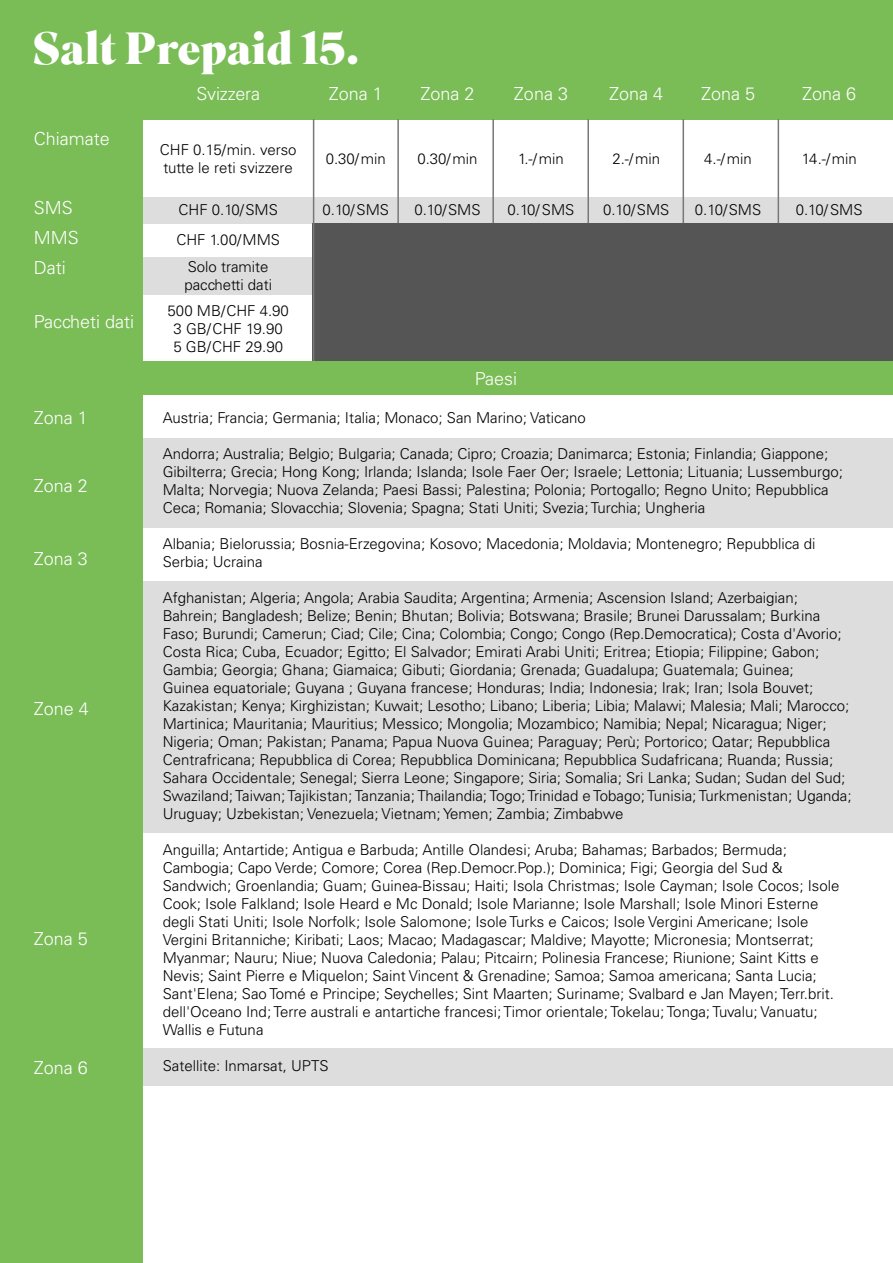
<style>
.page{position:relative;width:893px;height:1263px;background:#fff}
.page>*{position:absolute;margin:0;border:0;box-sizing:border-box;transform-origin:0 0}
.t1{font:900 45px "Superior Title";color:#fff}
.t2{font:300 18px/30px "Univers LT Std";color:#fff}
.t3{font:300 15px/18px "Univers LT Std";color:#000}
</style>
<div class="page">
<div style="left:1px;top:438px;width:892px;height:89px;background:#ddddde"></div>
<div style="left:1px;top:581px;width:892px;height:252px;background:#ddddde"></div>
<div style="left:1px;top:1049px;width:892px;height:37px;background:#ddddde"></div>
<div style="left:0;top:0;width:893px;height:119px;background:#7abc56"></div>
<div style="left:8px;top:197px;width:885px;height:26px;background:#ddddde"></div>
<div style="left:8px;top:257px;width:305px;height:38px;background:#ddddde"></div>
<div style="left:0;top:106px;width:143px;height:1157px;background:#7abc56"></div>
<div style="left:313px;top:223px;width:580px;height:155px;background:#555"></div>
<hr style="left:313px;top:119px;width:1px;height:257px;background:#777878">
<hr style="left:397px;top:119px;width:2px;height:104px;background:#777878">
<hr style="left:492px;top:119px;width:2px;height:104px;background:#777878">
<hr style="left:587px;top:119px;width:2px;height:104px;background:#777878">
<hr style="left:682px;top:119px;width:2px;height:104px;background:#777878">
<hr style="left:778px;top:119px;width:1px;height:104px;background:#777878">
<div style="left:0;top:362px;width:893px;height:33px;background:#7abc56"></div>
<h1 class="t1" style="left:33px;top:20px;width:329px">Salt Prepaid 15.</h1>
<p class="t2" style="left:196px;top:78px;width:65px">Svizzera</p>
<p class="t2" style="left:329px;top:78px;width:56px">Zona 1</p>
<p class="t2" style="left:34px;top:124px;width:78px">Chiamate</p>
<p class="t2" style="left:34px;top:193px;width:46px">SMS<br>MMS<br>Dati</p>
<p class="t2" style="left:34px;top:307px;width:102px">Paccheti dati</p>
<p class="t3" style="left:160px;top:141px;width:138px">CHF 0.15/min. verso tutte le reti svizzere</p>
<p class="t3" style="left:176px;top:195px;width:105px;line-height:30px">CHF 0.10/SMS<br>CHF 1.00/MMS</p>
<p class="t3" style="left:184px;top:258px;width:89px">Solo tramite pacchetti dati</p>
<p class="t3" style="left:167px;top:302px;width:123px;text-align:center">500 MB/CHF 4.90<br>3 GB/CHF 19.90<br>5 GB/CHF 29.90</p>
<p class="t3" style="left:326px;top:150px;width:62px">0.30/min</p>
<p class="t3" style="left:323px;top:201px;width:68px">0.10/SMS</p>
<p class="t2" style="left:420px;top:78px;width:56px">Zona 2</p>
<p class="t3" style="left:417px;top:150px;width:62px">0.30/min</p>
<p class="t3" style="left:414px;top:201px;width:68px">0.10/SMS</p>
<p class="t2" style="left:514px;top:78px;width:56px">Zona 3</p>
<p class="t3" style="left:518px;top:150px;width:47px">1.-/min</p>
<p class="t3" style="left:508px;top:201px;width:68px">0.10/ SMS</p>
<p class="t2" style="left:475px;top:364px;width:44px">Paesi</p>
<p class="t2" style="left:609px;top:78px;width:56px">Zona 4</p>
<p class="t3" style="left:612px;top:150px;width:49px">2.-/min</p>
<p class="t3" style="left:603px;top:201px;width:68px">0.10/SMS</p>
<p class="t2" style="left:701px;top:78px;width:56px">Zona 5</p>
<p class="t3" style="left:704px;top:150px;width:49px">4.-/min</p>
<p class="t3" style="left:695px;top:201px;width:68px">0.10/SMS</p>
<p class="t2" style="left:802px;top:78px;width:56px">Zona 6</p>
<p class="t3" style="left:802px;top:150px;width:56px">14.-/min</p>
<p class="t3" style="left:796px;top:201px;width:68px">0.10/ SMS</p>
<p class="t2" style="left:34px;top:403px;width:56px">Zona 1</p>
<p class="t2" style="left:34px;top:470px;width:56px">Zona 2</p>
<p class="t2" style="left:34px;top:544px;width:56px">Zona 3</p>
<p class="t2" style="left:34px;top:694px;width:57px">Zone 4</p>
<p class="t2" style="left:34px;top:923px;width:56px">Zona 5</p>
<p class="t2" style="left:34px;top:1052px;width:56px">Zona 6</p>
<p class="t3" style="left:163px;top:408px;width:425px">Austria; Francia; Germania; Italia; Monaco; San Marino; Vaticano</p>
<p class="t3" style="left:163px;top:444px;width:682px">Andorra; Australia; Belgio; Bulgaria; Canada; Cipro; Croazia; Danimarca; Estonia; Finlandia; Giappone; Gibilterra; Grecia; Hong Kong; Irlanda; Islanda; Isole Faer Oer; Israele; Lettonia; Lituania; Lussemburgo; Malta; Norvegia; Nuova Zelanda; Paesi Bassi; Palestina; Polonia; Portogallo; Regno Unito; Repubblica Ceca; Romania; Slovacchia; Slovenia; Spagna; Stati Uniti; Svezia; Turchia; Ungheria</p>
<p class="t3" style="left:163px;top:534px;width:654px">Albania; Bielorussia; Bosnia-Erzegovina; Kosovo; Macedonia; Moldavia; Montenegro; Repubblica di<br>Serbia; Ucraina</p>
<p class="t3" style="left:163px;top:588px;width:690px">Afghanistan; Algeria; Angola; Arabia Saudita; Argentina; Armenia; Ascension Island; Azerbaigian; Bahrein; Bangladesh; Belize; Benin; Bhutan; Bolivia; Botswana; Brasile; Brunei Darussalam; Burkina Faso; Burundi; Camerun; Ciad; Cile; Cina; Colombia; Congo; Congo (Rep.Democratica); Costa d'Avorio; Costa Rica; Cuba, Ecuador; Egitto; El Salvador; Emirati Arabi Uniti; Eritrea; Etiopia; Filippine; Gabon; Gambia; Georgia; Ghana; Giamaica; Gibuti; Giordania; Grenada; Guadalupa; Guatemala; Guinea;<br>Guinea equatoriale; Guyana ; Guyana francese; Honduras; India; Indonesia; Irak; Iran; Isola Bouvet; Kazakistan; Kenya; Kirghizistan; Kuwait; Lesotho; Libano; Liberia; Libia; Malawi; Malesia; Mali; Marocco; Martinica; Mauritania; Mauritius; Messico; Mongolia; Mozambico; Namibia; Nepal; Nicaragua; Niger; Nigeria; Oman; Pakistan; Panama; Papua Nuova Guinea; Paraguay; Perù; Portorico; Qatar; Repubblica Centrafricana; Repubblica di Corea; Repubblica Dominicana; Repubblica Sudafricana; Ruanda; Russia; Sahara Occidentale; Senegal; Sierra Leone; Singapore; Siria; Somalia; Sri Lanka; Sudan; Sudan del Sud; Swaziland; Taiwan; Tajikistan; Tanzania; Thailandia; Togo; Trinidad e Tobago; Tunisia; Turkmenistan; Uganda; Uruguay; Uzbekistan; Venezuela; Vietnam; Yemen; Zambia; Zimbabwe</p>
<p class="t3" style="left:163px;top:840px;width:678px">Anguilla; Antartide; Antigua e Barbuda; Antille Olandesi; Aruba; Bahamas; Barbados; Bermuda; Cambogia; Capo Verde; Comore; Corea (Rep.Democr.Pop.); Dominica; Figi; Georgia del Sud &amp; Sandwich; Groenlandia; Guam; Guinea-Bissau; Haiti; Isola Christmas; Isole Cayman; Isole Cocos; Isole Cook; Isole Falkland; Isole Heard e Mc Donald; Isole Marianne; Isole Marshall; Isole Minori Esterne degli Stati Uniti; Isole Norfolk; Isole Salomone; Isole Turks e Caicos; Isole Vergini Americane; Isole Vergini Britanniche; Kiribati; Laos; Macao; Madagascar; Maldive; Mayotte; Micronesia; Montserrat; Myanmar; Nauru; Niue; Nuova Caledonia; Palau; Pitcairn; Polinesia Francese; Riunione; Saint Kitts e Nevis; Saint Pierre e Miquelon; Saint Vincent &amp; Grenadine; Samoa; Samoa americana; Santa Lucia; Sant'Elena; Sao Tomé e Principe; Seychelles; Sint Maarten; Suriname; Svalbard e Jan Mayen; Terr.brit. dell'Oceano Ind; Terre australi e antartiche francesi; Timor orientale; Tokelau; Tonga; Tuvalu; Vanuatu; Wallis e Futuna</p>
<p class="t3" style="left:163px;top:1056px;width:167px">Satellite: Inmarsat, UPTS</p>
</div>
